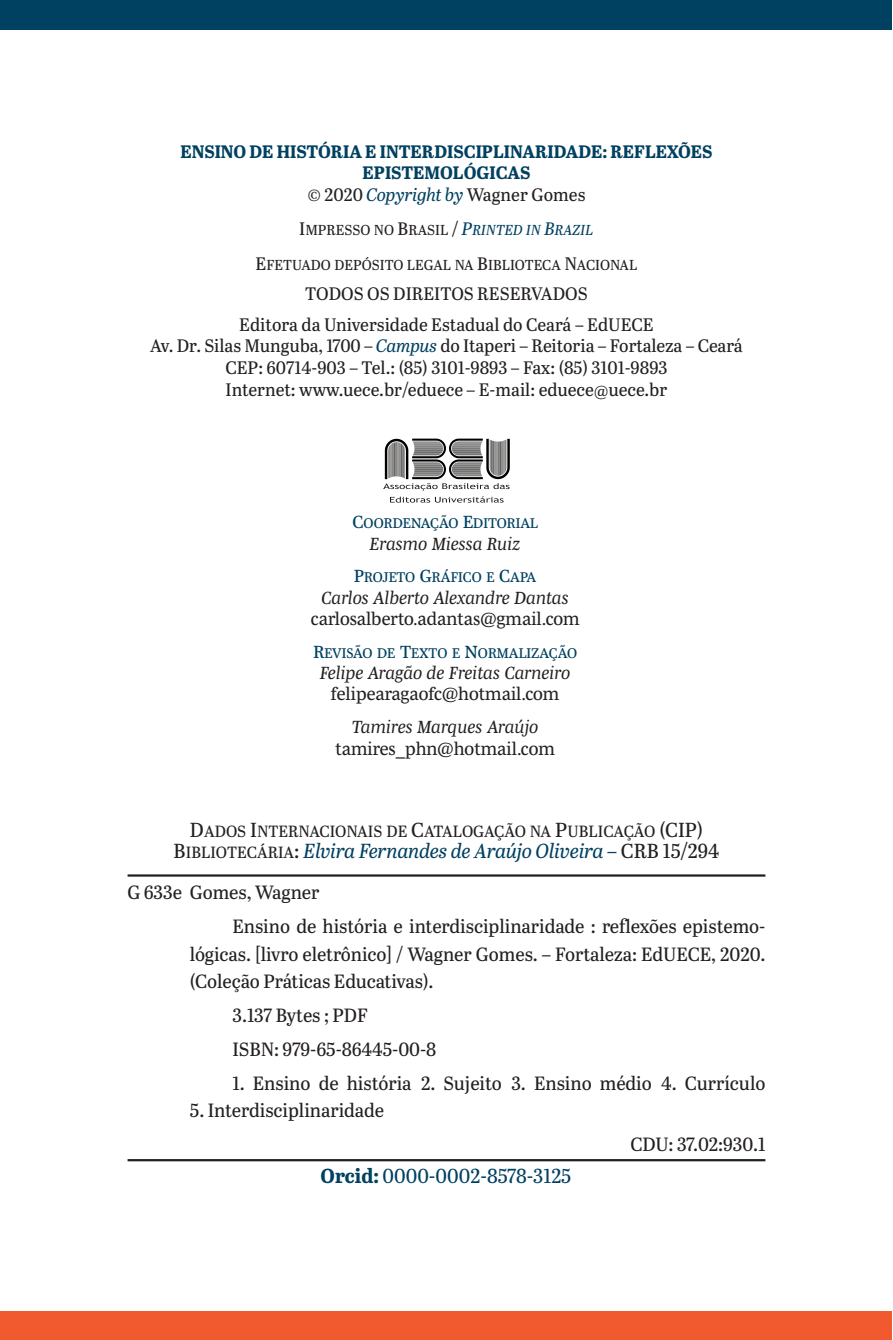
<style>
.page{position:relative;width:893px;height:1340px;background:#fff}
.page>*{position:absolute;margin:0;border:0;box-sizing:border-box;transform-origin:0 0}
.t1{font:italic 20.25px "Abril Titling";letter-spacing:-.005em;color:#004060}
.t2{font:20.25px "Abril Titling";color:#004060}
.t3{font:19.12px/27.4px "Abril Titling";letter-spacing:-.005em;color:#231f20;text-align:justify}
.t4{font:18px "Abril Titling";color:#231f20}
.t5{font:italic 18px "Mencken Std Text";color:#231f20}
.t6{font:18px "Mencken Std Text";color:#231f20}
.t7{font:18px "Abril Titling Bold SC800";color:#004060}
.t8{font:16.2px "Abril Titling SC800";color:#231f20}
.t9{font:14.4px "Abril Titling SC800";color:#231f20}
.t10{font:14.4px "Mencken Std Text Regular SC800";color:#004060}
.s1{font-style:italic;color:#004060}
.s2{font-size:18px}
.s3{font-family:"Abril Titling Italic SC800";font-size:18px;color:#004060}
.s4{font-family:"Abril Titling Italic SC800";color:#004060}
.s5{font-size:20.25px}
.s6{font-family:"Abril Titling SC800";font-style:normal;color:#231f20}
.s7{font-family:"Abril Titling SC800";font-style:normal;font-size:16.2px;color:#231f20}
.s8{font-weight:700}
</style>
<div class="page">
<hr style="left:128px;top:874px;width:637px;height:2px;background:#231f20">
<hr style="left:128px;top:1159px;width:637px;height:2px;background:#231f20">
<svg style="left:383px;top:438px;width:127px;height:64px"></svg>
<div style="left:0;top:0;width:891px;height:29px;background:#004060"></div>
<div style="left:0;top:1311px;width:891px;height:28px;background:#f1592f"></div>
<p class="t7" style="left:180px;top:138px;width:23px">ENSINO</p>
<p class="t7" style="left:250px;top:138px;width:39px">DE HIST</p>
<p class="t7" style="left:318px;top:138px;width:25px">ÓRIA</p>
<p class="t7" style="left:365px;top:138px;width:68px">E INTERDIS</p>
<p class="t7" style="left:464px;top:138px;width:42px">CIPLINARIDAD</p>
<p class="t7" style="left:591px;top:138px;width:122px">E: REFLEXÕES</p>
<p class="t7" style="left:363px;top:160px;width:76px">EPISTEMOL</p>
<p class="t7" style="left:464px;top:160px;width:57px">ÓGICAS</p>
<p class="t4" style="left:307px;top:181px;width:279px">© 2020 <span class="s1">Copyright by</span> Wagner Gomes</p>
<p class="t9" style="left:299px;top:220px;width:296px"><span class="s2">I</span>MPRESSO NO <span class="s2">B</span>RASIL <span class="s2">/</span> <span class="s3">P</span><span class="s4">RINTED IN</span> <span class="s3">B</span><span class="s4">RAZIL</span></p>
<p class="t9" style="left:256px;top:254px;width:383px"><span class="s2">E</span>FETUADO DEPÓSITO LEGAL NA <span class="s2">B</span>IBLIOTECA <span class="s2">N</span>ACIONAL</p>
<p class="t4" style="left:305px;top:281px;width:284px">TODOS OS DIREITOS RESERVADOS</p>
<p class="t4" style="left:239px;top:311px;width:416px">Editora da Universidade Estadual do Ceará – EdUECE</p>
<p class="t4" style="left:150px;top:333px;width:594px">Av. Dr. Silas Munguba, 1700 – <span class="s1">Campus</span> do Itaperi – Reitoria – Fortaleza – Ceará</p>
<p class="t4" style="left:225px;top:354px;width:444px">CEP: 60714-903 – Tel.: (85) 3101-9893 – Fax: (85) 3101-9893</p>
<p class="t4" style="left:226px;top:376px;width:443px">Internet: www.uece.br/eduece – E-mail: eduece@uece.br</p>
<p class="t10" style="left:352px;top:515px;width:187px"><span class="s2">C</span>OORDENAÇÃO <span class="s2">E</span>DITORIAL</p>
<p class="t5" style="left:370px;top:533px;width:152px">Erasmo Miessa Ruiz</p>
<p class="t10" style="left:354px;top:569px;width:183px"><span class="s2">P</span>ROJETO <span class="s2">G</span>RÁFICO E <span class="s2">C</span>APA</p>
<p class="t5" style="left:321px;top:587px;width:249px">Carlos Alberto Alexandre Dantas</p>
<p class="t6" style="left:311px;top:608px;width:271px">carlosalberto.adantas@gmail.com</p>
<p class="t10" style="left:313px;top:644px;width:265px"><span class="s2">R</span>EVISÃO DE <span class="s2">T</span>EXTO E <span class="s2">N</span>ORMALIZAÇÃO</p>
<p class="t5" style="left:320px;top:662px;width:252px">Felipe Aragão de Freitas Carneiro</p>
<p class="t6" style="left:331px;top:684px;width:230px">felipearagaofc@hotmail.com</p>
<p class="t5" style="left:352px;top:716px;width:188px">Tamires Marques Araújo</p>
<p class="t6" style="left:335px;top:738px;width:221px">tamires_phn@hotmail.com</p>
<p class="t8" style="left:190px;top:819px;width:515px"><span class="s5">D</span>ADOS <span class="s5">I</span>NTERNACIONAIS DE <span class="s5">C</span>ATALOGAÇÃO NA <span class="s5">P</span>UBLICAÇÃO <span class="s5">(CIP)</span></p>
<p class="t1" style="left:174px;top:836px;width:547px"><span class="s6">B</span><span class="s7">IB LIOTECÁRIA</span><span class="s6">:</span> Elvira Fernandes de Araújo Oliveira – <span class="s6">CRB 15/294</span></p>
<p class="t3" style="left:128px;top:878px;width:194px">G 633e Gomes, Wagner</p>
<p class="t3" style="left:190px;top:911px;width:577px;text-indent:43px">Ensino de história e interdisciplinaridade : reflexões epistemo&shy;lógicas. [livro eletrônico] / Wagner Gomes. – Fortaleza: EdUECE, 2020. (Coleção Práticas Educativas).</p>
<p class="t3" style="left:232px;top:1000px;width:137px">3.137 Bytes ; PDF</p>
<p class="t3" style="left:232px;top:1034px;width:205px">ISBN: 979-65-86445-00-8</p>
<p class="t3" style="left:232px;top:1068px;width:534px">1. Ensino de história 2. Sujeito 3. Ensino médio 4. Currículo</p>
<p class="t3" style="left:190px;top:1095px;width:196px">5. Interdisciplinaridade</p>
<p class="t3" style="left:630px;top:1129px;width:136px">CDU: 37.02:930.1</p>
<p class="t2" style="left:321px;top:1161px;width:252px"><span class="s8">Orcid:</span> 0000-0002-8578-3125</p>
</div>
